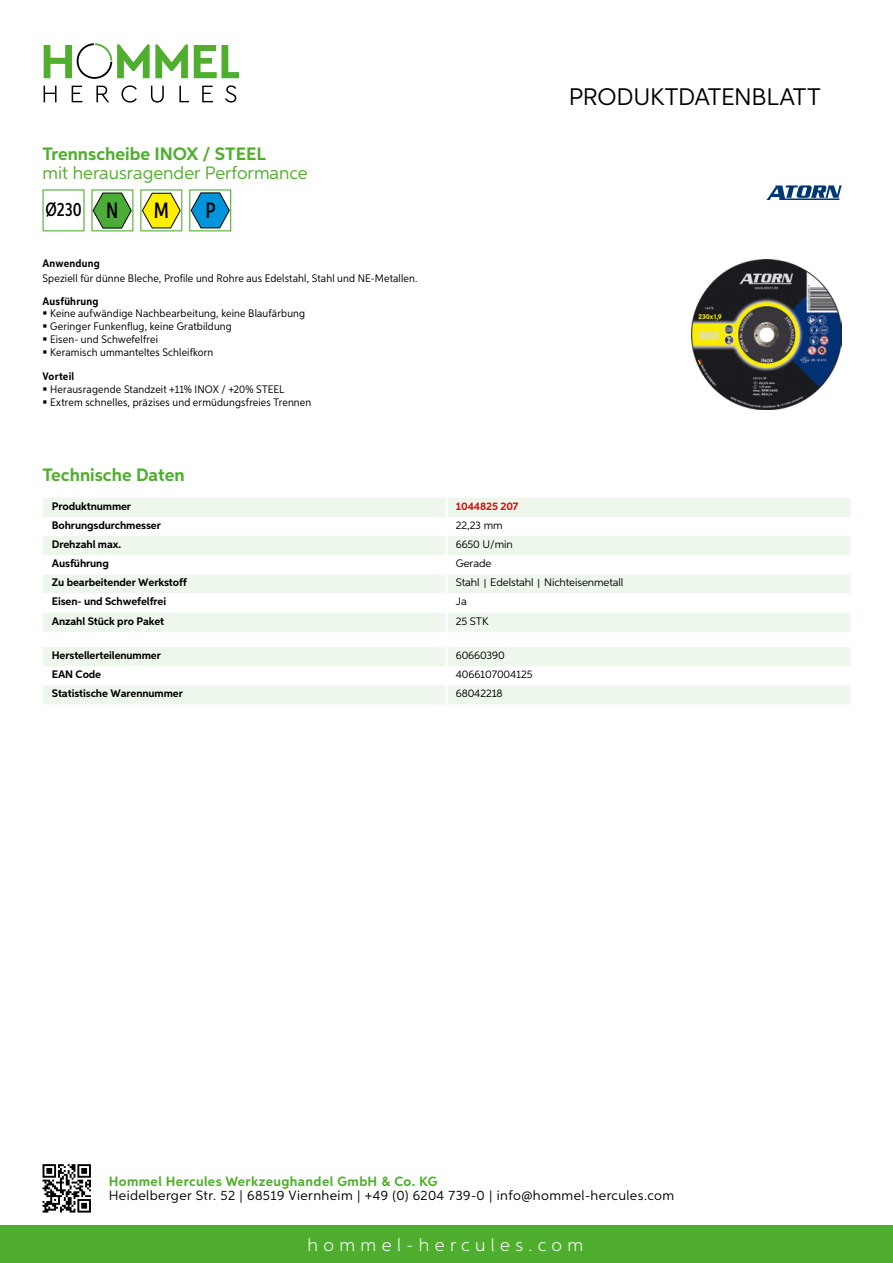
<style>
.page{position:relative;width:893px;height:1263px;background:#fff}
.page>*{position:absolute;margin:0;border:0;box-sizing:border-box;transform-origin:0 0}
.t1{font:24px "Aspira";letter-spacing:-.01em;color:#000}
.t2{font:500 22.2px "Aspira XX Nar";color:#000}
.t3{font:500 19.2px "Aspira XX Nar";color:#000}
.t4{font:700 18px "Aspira";color:#50ae2f}
.t5{font:18px "Aspira";color:#50ae2f}
.t6{font:300 18px "Aspira";letter-spacing:.3em;color:#fff}
.t7{font:13.5px "Aspira";letter-spacing:.03em;color:#000}
.t8{font:700 13.5px "Aspira";letter-spacing:.03em;color:#50ae2f}
.t9{font:10.95px/12.8px "Aspira Nar";letter-spacing:.015em;color:#000}
.t10{font:700 10.95px "Aspira";letter-spacing:-.01em;color:#000}
.t11{font:10.95px "Aspira";letter-spacing:-.01em;color:#000}
.t12{font:700 10.95px "Aspira Nar";letter-spacing:.02em;color:#000}
.t13{font:700 10.95px "Aspira";letter-spacing:-.01em;color:#cd1013}
.s1{font-size:22.2px}
.s2{font-family:"Wuerth Global";font-size:10.5px}
</style>
<div class="page">
<div style="left:0;top:1226px;width:893px;height:37px;background:#50ae2f"></div>
<svg style="left:43px;top:1164px;width:48px;height:48px"></svg>
<svg style="left:194px;top:45px;width:45px;height:33px"></svg>
<svg style="left:44px;top:43px;width:144px;height:36px"></svg>
<svg style="left:44px;top:86px;width:13px;height:16px"></svg>
<svg style="left:72px;top:86px;width:10px;height:16px"></svg>
<svg style="left:96px;top:86px;width:13px;height:16px"></svg>
<svg style="left:121px;top:85px;width:16px;height:18px"></svg>
<svg style="left:151px;top:86px;width:13px;height:17px"></svg>
<svg style="left:179px;top:86px;width:10px;height:16px"></svg>
<svg style="left:202px;top:86px;width:11px;height:16px"></svg>
<svg style="left:225px;top:85px;width:11px;height:18px"></svg>
<div style="left:43px;top:498px;width:807px;height:134px;background:#eef7eb"></div>
<svg style="left:43px;top:517px;width:807px;height:96px"></svg>
<hr style="left:445px;top:498px;width:3px;height:19px;background:#fff">
<hr style="left:445px;top:517px;width:3px;height:19px;background:#fff">
<hr style="left:445px;top:536px;width:3px;height:19px;background:#fff">
<hr style="left:445px;top:555px;width:3px;height:19px;background:#fff">
<hr style="left:445px;top:574px;width:3px;height:19px;background:#fff">
<hr style="left:445px;top:593px;width:3px;height:20px;background:#fff">
<hr style="left:445px;top:613px;width:3px;height:19px;background:#fff">
<svg style="left:43px;top:647px;width:807px;height:57px"></svg>
<hr style="left:445px;top:685px;width:3px;height:19px;background:#fff">
<svg style="left:43px;top:189px;width:42px;height:42px"></svg>
<svg style="left:91px;top:189px;width:42px;height:42px"></svg>
<svg style="left:140px;top:189px;width:42px;height:42px"></svg>
<svg style="left:189px;top:189px;width:42px;height:42px"></svg>
<img style="left:692px;top:259px;width:150px;height:150px">
<svg style="left:766px;top:185px;width:76px;height:15px"></svg>
<h3 class="t4" style="left:43px;top:142px;width:225px">Trennscheibe INOX / STEEL</h3>
<h3 class="t5" style="left:43px;top:162px;width:267px">mit herausragender Performance</h3>
<h3 class="t3" style="left:45px;top:197px;width:75px">Ø230 <span class="s1">N</span></h3>
<h2 class="t2" style="left:154px;top:197px;width:17px">M</h2>
<h2 class="t2" style="left:205px;top:197px;width:12px">P</h2>
<p class="t12" style="left:43px;top:257px;width:59px">Anwendung</p>
<p class="t9" style="left:43px;top:272px;width:376px">Speziell für dünne Bleche, Profile und Rohre aus Edelstahl, Stahl und NE-Metallen.</p>
<p class="t12" style="left:43px;top:294px;width:58px">Ausführung</p>
<p class="t9" style="left:50px;top:307px;width:256px">Keine aufwändige Nachbearbeitung, keine Blaufärbung Geringer Funkenflug, keine Gratbildung<br>Eisen- und Schwefelfrei<br>Keramisch ummanteltes Schleifkorn</p>
<p class="t12" style="left:43px;top:369px;width:33px">Vorteil</p>
<p class="t9" style="left:50px;top:382px;width:263px">Herausragende Standzeit +11% INOX / +20% STEEL<br>Extrem schnelles, präzises und ermüdungsfreies Trennen</p>
<h1 class="t1" style="left:569px;top:82px;width:253px">Produktdatenblatt</h1>
<h3 class="t4" style="left:43px;top:464px;width:144px">Technische Daten</h3>
<p class="t10" style="left:52px;top:499px;width:81px">Produktnummer</p>
<p class="t13" style="left:456px;top:499px;width:64px">1044825 207</p>
<p class="t10" style="left:52px;top:518px;width:111px">Bohrungsdurchmesser</p>
<p class="t11" style="left:456px;top:518px;width:48px">22,23 mm</p>
<p class="t10" style="left:52px;top:537px;width:71px">Drehzahl max.</p>
<p class="t11" style="left:456px;top:538px;width:58px">6650 U/min</p>
<p class="t10" style="left:52px;top:557px;width:58px">Ausführung</p>
<p class="t11" style="left:456px;top:557px;width:37px">Gerade</p>
<p class="t10" style="left:52px;top:576px;width:137px">Zu bearbeitender Werkstoff</p>
<p class="t11" style="left:456px;top:576px;width:169px">Stahl <span class="s2">|</span> Edelstahl <span class="s2">|</span> N ichteisenmetall</p>
<p class="t10" style="left:52px;top:595px;width:116px">Eisen- und Schwefelfrei</p>
<p class="t11" style="left:456px;top:595px;width:13px">Ja</p>
<p class="t10" style="left:52px;top:614px;width:114px">Anzahl Stück pro Paket</p>
<p class="t11" style="left:456px;top:614px;width:28px">25 STK</p>
<p class="t10" style="left:52px;top:649px;width:111px">Herstellerteilenummer</p>
<p class="t11" style="left:456px;top:649px;width:50px">60660390</p>
<p class="t10" style="left:52px;top:668px;width:51px">EAN Code</p>
<p class="t11" style="left:456px;top:668px;width:78px">4066107004125</p>
<p class="t10" style="left:52px;top:687px;width:132px">Statistische Warennummer</p>
<p class="t11" style="left:456px;top:687px;width:48px">68042218</p>
<p class="t8" style="left:109px;top:1172px;width:330px">Hommel Hercules Werkzeughandel GmbH &amp; Co. KG</p>
<p class="t7" style="left:109px;top:1187px;width:567px">Heidelberger Str. 52 | 68519 Viernheim | +49 (0) 6204 739-0 | info@hommel-hercules.com</p>
<h3 class="t6" style="left:307px;top:1234px;width:277px">hommel-hercules.com</h3>
</div>
